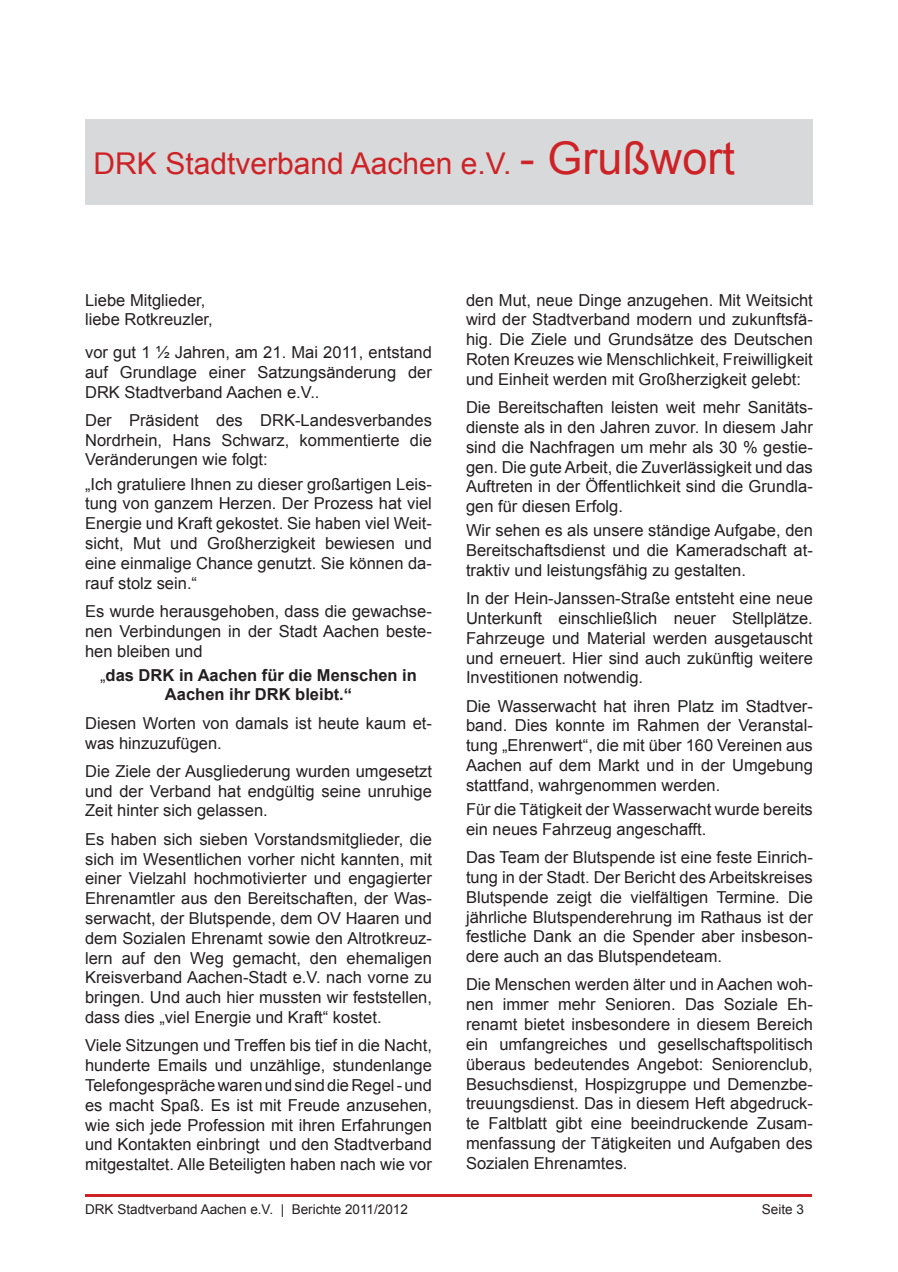
<style>
.page{position:relative;width:898px;height:1272px;background:#fff}
.page>*{position:absolute;margin:0;border:0;box-sizing:border-box;transform-origin:0 0}
.t1{font:30px "Arial";color:#cd2326}
.t2{font:16.5px/19.8px "Arial";color:#231f20;text-align:justify}
.t3{font:700 16.5px/19.8px "Arial";color:#231f20;text-align:center}
.t4{font:13.5px "Arial";color:#231f20}
.s1{font-size:45px}
.s2{font-weight:400}
</style>
<div class="page">
<div style="left:85px;top:119px;width:727px;height:85px;background:#d8d9db"></div>
<hr style="left:86px;top:1194px;width:725px;height:2px;background:#cd2326">
<h1 class="t1" style="left:94px;top:144px;width:642px">DRK Stadtverband Aachen e.V. <span class="s1">- Grußwort</span></h1>
<p class="t2" style="left:85px;top:290px;width:129px">Liebe Mitglieder, liebe Rotkreuzler,</p>
<p class="t2" style="left:85px;top:342px;width:348px">vor gut 1 ½ Jahren, am 21. Mai 2011, entstand auf Grundlage einer Satzungsänderung der DRK Stadtverband Aachen e.V..</p>
<p class="t2" style="left:85px;top:410px;width:348px">Der Präsident des DRK-Landesverbandes Nordrhein, Hans Schwarz, kommentierte die Veränderungen wie folgt:</p>
<p class="t2" style="left:85px;top:474px;width:348px">„Ich gratuliere Ihnen zu dieser großartigen Leis&shy;tung von ganzem Herzen. Der Prozess hat viel Energie und Kraft gekostet. Sie haben viel Weit&shy;sicht, Mut und Großherzigkeit bewiesen und eine einmalige Chance genutzt. Sie können da&shy;rauf stolz sein.“</p>
<p class="t2" style="left:85px;top:601px;width:348px">Es wurde herausgehoben, dass die gewachse&shy;nen Verbindungen in der Stadt Aachen beste&shy;hen bleiben und</p>
<p class="t3" style="left:100px;top:665px;width:318px"><span class="s2">„</span>das DRK in Aachen für die Menschen in<br>Aachen ihr DRK bleibt.“</p>
<p class="t2" style="left:85px;top:713px;width:348px">Diesen Worten von damals ist heute kaum et&shy;was hinzuzufügen.</p>
<p class="t2" style="left:85px;top:761px;width:348px">Die Ziele der Ausgliederung wurden umgesetzt und der Verband hat endgültig seine unruhige Zeit hinter sich gelassen.</p>
<p class="t2" style="left:85px;top:829px;width:348px">Es haben sich sieben Vorstandsmitglieder, die sich im Wesentlichen vorher nicht kannten, mit einer Vielzahl hochmotivierter und engagierter Ehrenamtler aus den Bereitschaften, der Was&shy;serwacht, der Blutspende, dem OV Haaren und dem Sozialen Ehrenamt sowie den Altrotkreuz&shy;lern auf den Weg gemacht, den ehemaligen Kreisverband Aachen-Stadt e.V. nach vorne zu bringen. Und auch hier mussten wir feststellen, dass dies „viel Energie und Kraft“ kostet.</p>
<p class="t2" style="left:85px;top:1035px;width:348px">Viele Sitzungen und Treffen bis tief in die Nacht, hunderte Emails und unzählige, stundenlange Telefongespräche waren und sind die Regel - und es macht Spaß. Es ist mit Freude anzusehen, wie sich jede Profession mit ihren Erfahrungen und Kontakten einbringt und den Stadtverband mitgestaltet. Alle Beteiligten haben nach wie vor</p>
<p class="t2" style="left:466px;top:290px;width:348px">den Mut, neue Dinge anzugehen. Mit Weitsicht wird der Stadtverband modern und zukunftsfä&shy;hig. Die Ziele und Grundsätze des Deutschen Roten Kreuzes wie Menschlichkeit, Freiwilligkeit und Einheit werden mit Großherzigkeit gelebt:</p>
<p class="t2" style="left:466px;top:397px;width:348px">Die Bereitschaften leisten weit mehr Sanitäts&shy;dienste als in den Jahren zuvor. In diesem Jahr sind die Nachfragen um mehr als 30 % gestie&shy;gen. Die gute Arbeit, die Zuverlässigkeit und das Auftreten in der Öffentlichkeit sind die Grundla&shy;gen für diesen Erfolg.</p>
<p class="t2" style="left:466px;top:520px;width:348px">Wir sehen es als unsere ständige Aufgabe, den Bereitschaftsdienst und die Kameradschaft at&shy;traktiv und leistungsfähig zu gestalten.</p>
<p class="t2" style="left:466px;top:588px;width:348px">In der Hein-Janssen-Straße entsteht eine neue Unterkunft einschließlich neuer Stellplätze.<br>Fahrzeuge und Material werden ausgetauscht und erneuert. Hier sind auch zukünftig weitere Investitionen notwendig.</p>
<p class="t2" style="left:466px;top:696px;width:348px">Die Wasserwacht hat ihren Platz im Stadtver&shy;band. Dies konnte im Rahmen der Veranstal&shy;tung „Ehrenwert“, die mit über 160 Vereinen aus Aachen auf dem Markt und in der Umgebung stattfand, wahrgenommen werden.</p>
<p class="t2" style="left:466px;top:799px;width:348px">Für die Tätigkeit der Wasserwacht wurde bereits ein neues Fahrzeug angeschafft.</p>
<p class="t2" style="left:466px;top:847px;width:348px">Das Team der Blutspende ist eine feste Einrich&shy;tung in der Stadt. Der Bericht des Arbeitskreises Blutspende zeigt die vielfältigen Termine. Die jährliche Blutspenderehrung im Rathaus ist der festliche Dank an die Spender aber insbeson&shy;dere auch an das Blutspendeteam.</p>
<p class="t2" style="left:466px;top:974px;width:348px">Die Menschen werden älter und in Aachen woh&shy;nen immer mehr Senioren. Das Soziale Eh&shy;renamt bietet insbesondere in diesem Bereich ein umfangreiches und gesellschaftspolitisch überaus bedeutendes Angebot: Seniorenclub, Besuchsdienst, Hospizgruppe und Demenzbe&shy;treuungsdienst. Das in diesem Heft abgedruck&shy;te Faltblatt gibt eine beeindruckende Zusam&shy;menfassung der Tätigkeiten und Aufgaben des Sozialen Ehrenamtes.</p>
<p class="t4" style="left:85px;top:1200px;width:324px">DRK Stadtverband Aachen e.V. | Berichte 2011/2012</p>
<p class="t4" style="left:761px;top:1200px;width:44px">Seite 3</p>
</div>
